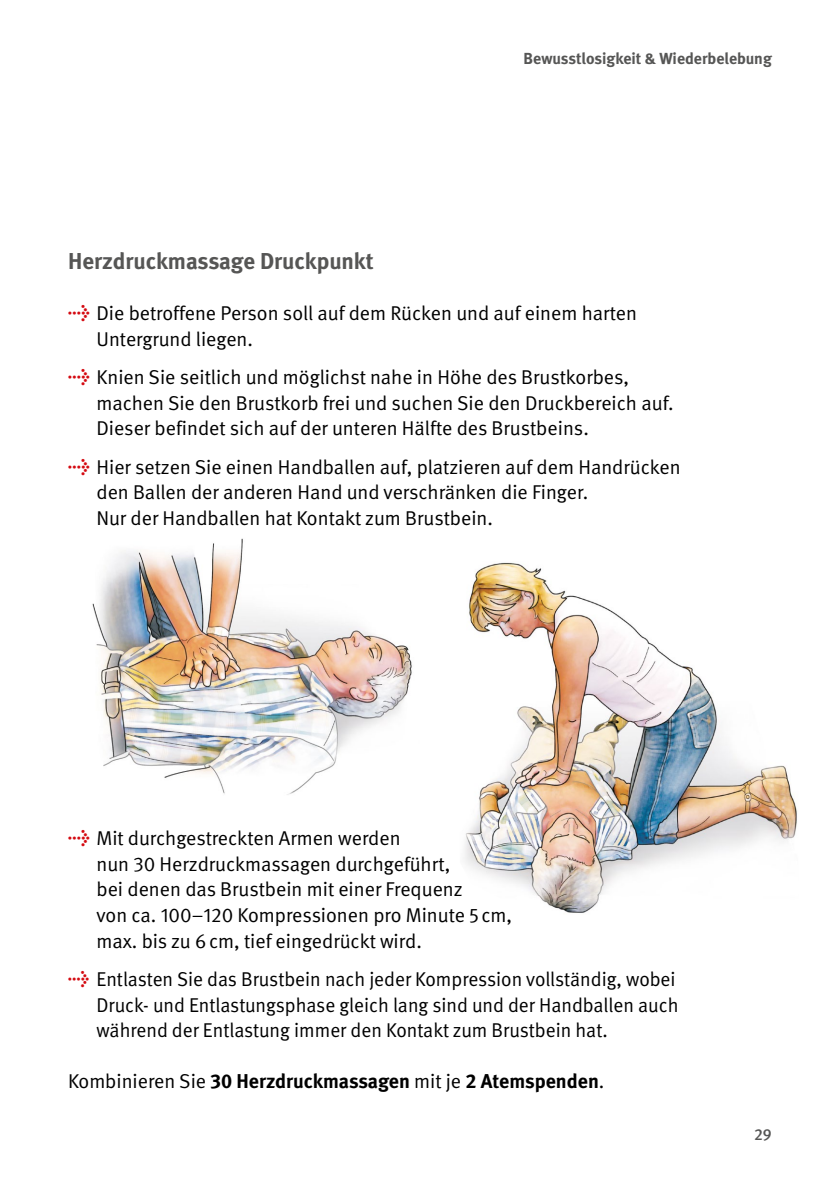
<style>
.page{position:relative;width:840px;height:1191px;background:#fff}
.page>*{position:absolute;margin:0;border:0;box-sizing:border-box;transform-origin:0 0}
.Überschriften_H2_ohne_Zahl{font:700 23px "DGUV Meta";color:#565655}
.t1{font:20px/25.6px "DGUV Meta";color:#000}
.Fließtext_FT_ohne_Abstand{font:700 20px "DGUV Meta";color:#000}
.t2{font:700 16px "DGUV Meta";color:#565655}
.t3{font:500 16px "DGUV Meta";color:#565655}
.s1{font-weight:700;font-size:18px;color:#d40a11}
.s2{font-weight:400}
</style>
<div class="page">
<img style="left:92px;top:538px;width:320px;height:257px">
<img style="left:464px;top:562px;width:333px;height:351px">
<p class="t2" style="left:523px;top:49px;width:249px">Bewusstlosigkeit &amp; Wiederbelebung</p>
<h2 class="Überschriften_H2_ohne_Zahl" style="left:68px;top:247px;width:307px">Herzdruckmassage Druckpunkt</h2>
<p class="t1" style="left:96px;top:301px;width:541px;text-indent:-28px"><span class="s1">→</span> Die betroffene Person soll auf dem Rücken und auf einem harten<br>Untergrund liegen.</p>
<p class="t1" style="left:96px;top:365px;width:578px;text-indent:-28px"><span class="s1">→</span> Knien Sie seitlich und möglichst nahe in Höhe des Brustkorbes, machen Sie den Brustkorb frei und suchen Sie den Druckbereich auf.<br>Dieser befindet sich auf der unteren Hälfte des Brustbeins.</p>
<p class="t1" style="left:96px;top:454px;width:585px;text-indent:-28px"><span class="s1">→</span> Hier setzen Sie einen Handballen auf, platzieren auf dem Handrücken den Ballen der anderen Hand und verschränken die Finger.<br>Nur der Handballen hat Kontakt zum Brustbein.</p>
<p class="t1" style="left:96px;top:826px;width:417px;text-indent:-28px"><span class="s1">→</span> Mit durchgestreckten Armen werden<br>nun 30 Herzdruckmassagen durchgeführt,<br>bei denen das Brustbein mit einer Frequenz<br>von ca. 100–120 Kompressionen pro Minute 5 cm, max. bis zu 6cm, tief eingedrückt wird.</p>
<p class="t1" style="left:96px;top:966px;width:583px;text-indent:-28px"><span class="s1">→</span> Entlasten Sie das Brustbein nach jeder Kompression vollständig, wobei<br>Druck- und Entlastungsphase gleich lang sind und der Handballen auch während der Entlastung immer den Kontakt zum Brustbein hat.</p>
<p class="Fließtext_FT_ohne_Abstand" style="left:68px;top:1069px;width:537px"><span class="s2">Kombinieren Sie</span> 30 Herzdruckmassagen <span class="s2">mit je</span> 2 Atemspenden<span class="s2">.</span></p>
<p class="t3" style="left:753px;top:1124px;width:19px">29</p>
</div>
